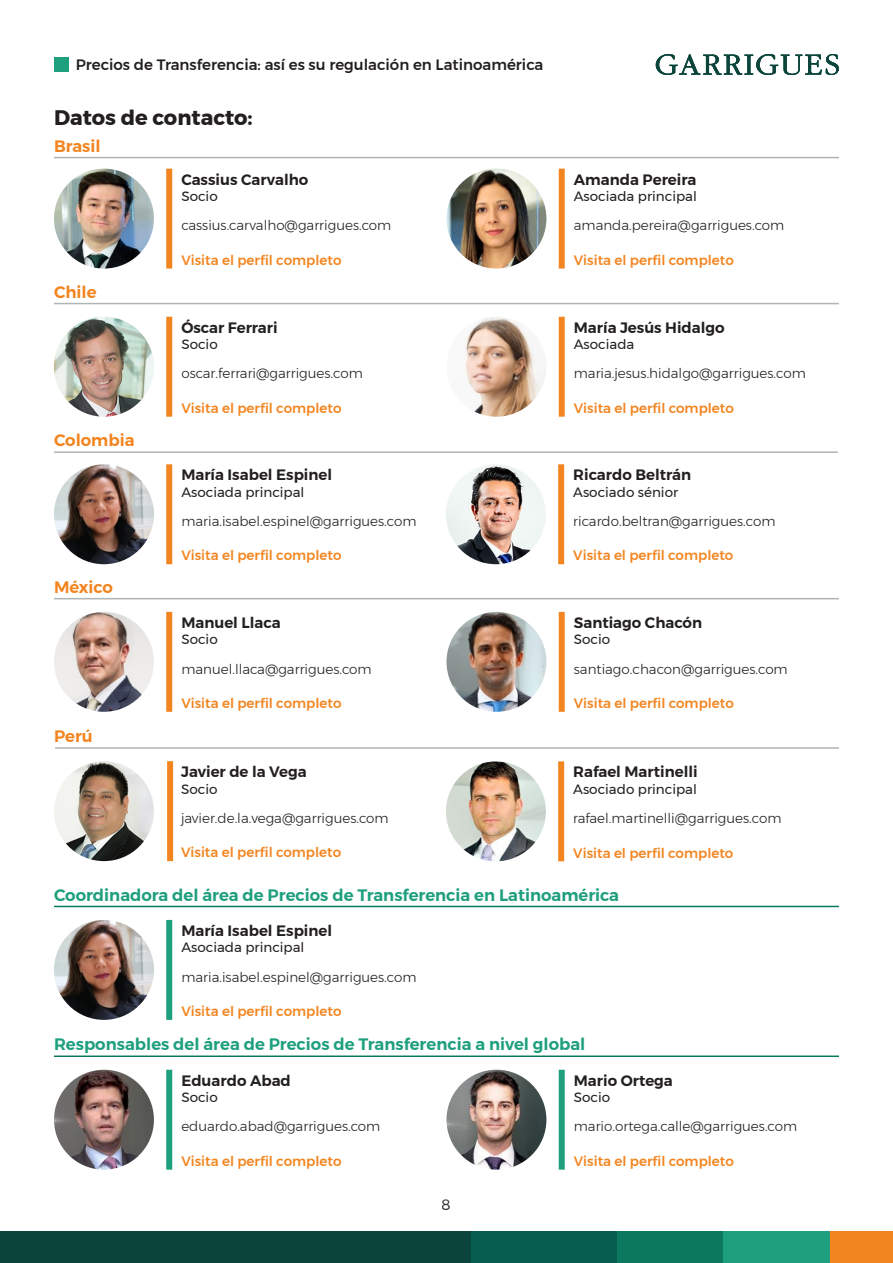
<style>
.page{position:relative;width:893px;height:1263px;background:#fff}
.page>*{position:absolute;margin:0;border:0;box-sizing:border-box;transform-origin:0 0}
.t1{font:700 21px "Montserrat";color:#231f20}
.t2{font:600 16.5px "Montserrat";color:#1e9f7e}
.t3{font:600 16.5px "Montserrat";color:#f38520}
.t4{font:600 15px "Montserrat";color:#231f20}
.t5{font:500 15px "Montserrat";color:#231f20}
.t6{font:15px "Montserrat";color:#231f20}
.t7{font:300 13.5px "Montserrat";color:#231f20}
.t8{font:500 13.5px "Montserrat";color:#f38520}
.t9{font:13.5px "Montserrat";color:#231f20}
</style>
<div class="page">
<svg style="left:656px;top:54px;width:183px;height:21px"></svg>
<div style="left:54px;top:57px;width:15px;height:15px;background:#1e9f7e"></div>
<div style="left:0;top:1231px;width:471px;height:32px;background:#0a443a"></div>
<div style="left:471px;top:1231px;width:146px;height:32px;background:#075e4e"></div>
<div style="left:617px;top:1231px;width:109px;height:32px;background:#0c785e"></div>
<div style="left:723px;top:1231px;width:110px;height:32px;background:#1e9f7e"></div>
<div style="left:831px;top:1231px;width:62px;height:32px;background:#f38520"></div>
<hr style="left:54px;top:451px;width:784px;height:2px;background:#afb4b4">
<img style="left:54px;top:464px;width:100px;height:100px;border-radius:50px">
<img style="left:446px;top:464px;width:100px;height:100px;border-radius:50px">
<img style="left:446px;top:761px;width:100px;height:100px;border-radius:50px">
<img style="left:54px;top:920px;width:100px;height:100px;border-radius:50px">
<img style="left:54px;top:1070px;width:100px;height:100px;border-radius:50px">
<img style="left:446px;top:1070px;width:100px;height:100px;border-radius:50px">
<div style="left:166px;top:464px;width:6px;height:100px;background:#f38520"></div>
<div style="left:558px;top:464px;width:6px;height:100px;background:#f38520"></div>
<div style="left:558px;top:761px;width:6px;height:100px;background:#f38520"></div>
<div style="left:166px;top:920px;width:6px;height:100px;background:#1e9f7e"></div>
<div style="left:166px;top:1070px;width:6px;height:100px;background:#1e9f7e"></div>
<div style="left:559px;top:1070px;width:6px;height:100px;background:#1e9f7e"></div>
<hr style="left:55px;top:747px;width:784px;height:2px;background:#afb4b4">
<img style="left:54px;top:761px;width:100px;height:100px;border-radius:50px">
<div style="left:167px;top:761px;width:6px;height:100px;background:#f38520"></div>
<hr style="left:54px;top:303px;width:785px;height:1px;background:#afb4b4">
<img style="left:54px;top:317px;width:100px;height:100px;border-radius:50px">
<img style="left:446px;top:317px;width:100px;height:100px;border-radius:50px">
<div style="left:166px;top:317px;width:6px;height:100px;background:#f38520"></div>
<div style="left:559px;top:317px;width:6px;height:100px;background:#f38520"></div>
<hr style="left:54px;top:157px;width:785px;height:1px;background:#afb4b4">
<hr style="left:54px;top:906px;width:785px;height:1px;background:#0c785e">
<hr style="left:54px;top:1055px;width:785px;height:2px;background:#0c785e">
<img style="left:54px;top:169px;width:100px;height:100px;border-radius:50px">
<img style="left:446px;top:169px;width:100px;height:100px;border-radius:50px">
<div style="left:166px;top:169px;width:6px;height:100px;background:#f38520"></div>
<div style="left:559px;top:169px;width:6px;height:100px;background:#f38520"></div>
<hr style="left:54px;top:598px;width:785px;height:1px;background:#afb4b4">
<img style="left:54px;top:612px;width:100px;height:100px;border-radius:50px">
<img style="left:446px;top:612px;width:100px;height:100px;border-radius:50px">
<div style="left:166px;top:612px;width:6px;height:100px;background:#f38520"></div>
<div style="left:559px;top:612px;width:6px;height:100px;background:#f38520"></div>
<hr style="left:892px;top:1231px;width:1px;height:32px;background:#0a443a">
<p class="t5" style="left:76px;top:53px;width:469px">Precios de Transferencia: así es su regulación en Latinoamérica</p>
<p class="t1" style="left:54px;top:100px;width:200px">Datos de contacto:</p>
<p class="t3" style="left:54px;top:133px;width:48px">Brasil</p>
<p class="t3" style="left:54px;top:279px;width:44px">Chile</p>
<p class="t3" style="left:54px;top:427px;width:82px">Colombia</p>
<p class="t3" style="left:54px;top:574px;width:61px">México</p>
<p class="t3" style="left:54px;top:723px;width:40px">Perú</p>
<p class="t4" style="left:181px;top:167px;width:128px">Cassius Carvalho</p>
<p class="t9" style="left:181px;top:186px;width:38px">Socio</p>
<p class="t7" style="left:181px;top:215px;width:211px">cassius.carvalho@garrigues.com</p>
<p class="t8" style="left:181px;top:249px;width:162px">Visita el perfil completo</p>
<p class="t4" style="left:181px;top:315px;width:98px">Óscar Ferrari</p>
<p class="t9" style="left:181px;top:334px;width:38px">Socio</p>
<p class="t7" style="left:181px;top:363px;width:183px">oscar.ferrari@garrigues.com</p>
<p class="t8" style="left:181px;top:398px;width:162px">Visita el perfil completo</p>
<p class="t4" style="left:181px;top:463px;width:152px">María Isabel Espinel</p>
<p class="t9" style="left:181px;top:482px;width:125px">Asociada principal</p>
<p class="t7" style="left:181px;top:511px;width:237px">maria.isabel.espinel@garrigues.com</p>
<p class="t8" style="left:181px;top:545px;width:162px">Visita el perfil completo</p>
<p class="t4" style="left:181px;top:611px;width:101px">Manuel Llaca</p>
<p class="t9" style="left:181px;top:629px;width:38px">Socio</p>
<p class="t7" style="left:181px;top:659px;width:192px">manuel.llaca@garrigues.com</p>
<p class="t8" style="left:181px;top:693px;width:162px">Visita el perfil completo</p>
<p class="t4" style="left:181px;top:760px;width:127px">Javier de la Vega</p>
<p class="t9" style="left:181px;top:778px;width:38px">Socio</p>
<p class="t7" style="left:181px;top:808px;width:209px">javier.de.la.vega@garrigues.com</p>
<p class="t8" style="left:181px;top:842px;width:162px">Visita el perfil completo</p>
<p class="t4" style="left:574px;top:167px;width:124px">Amanda Pereira</p>
<p class="t9" style="left:574px;top:186px;width:125px">Asociada principal</p>
<p class="t7" style="left:574px;top:215px;width:212px">amanda.pereira@garrigues.com</p>
<p class="t8" style="left:574px;top:249px;width:162px">Visita el perfil completo</p>
<p class="t4" style="left:574px;top:315px;width:152px">María Jesús Hidalgo</p>
<p class="t9" style="left:574px;top:334px;width:62px">Asociada</p>
<p class="t7" style="left:574px;top:363px;width:234px">maria.jesus.hidalgo@garrigues.com</p>
<p class="t8" style="left:574px;top:398px;width:162px">Visita el perfil completo</p>
<p class="t4" style="left:573px;top:463px;width:119px">Ricardo Beltrán</p>
<p class="t9" style="left:573px;top:482px;width:106px">Asociado sénior</p>
<p class="t7" style="left:573px;top:511px;width:204px">ricardo.beltran@garrigues.com</p>
<p class="t8" style="left:573px;top:545px;width:162px">Visita el perfil completo</p>
<p class="t4" style="left:574px;top:611px;width:130px">Santiago Chacón</p>
<p class="t9" style="left:574px;top:629px;width:38px">Socio</p>
<p class="t7" style="left:574px;top:659px;width:215px">santiago.chacon@garrigues.com</p>
<p class="t8" style="left:574px;top:693px;width:162px">Visita el perfil completo</p>
<p class="t4" style="left:573px;top:760px;width:126px">Rafael Martinelli</p>
<p class="t9" style="left:573px;top:779px;width:125px">Asociado principal</p>
<p class="t7" style="left:573px;top:808px;width:210px">rafael.martinelli@garrigues.com</p>
<p class="t8" style="left:573px;top:842px;width:162px">Visita el perfil completo</p>
<p class="t2" style="left:54px;top:881px;width:567px">Coordinadora del área de Precios de Transferencia en Latinoamérica</p>
<p class="t4" style="left:181px;top:919px;width:152px">María Isabel Espinel</p>
<p class="t9" style="left:181px;top:937px;width:125px">Asociada principal</p>
<p class="t7" style="left:181px;top:967px;width:237px">maria.isabel.espinel@garrigues.com</p>
<p class="t8" style="left:181px;top:1001px;width:162px">Visita el perfil completo</p>
<p class="t2" style="left:54px;top:1031px;width:533px">Responsables del área de Precios de Transferencia a nivel global</p>
<p class="t4" style="left:181px;top:1068px;width:111px">Eduardo Abad</p>
<p class="t9" style="left:181px;top:1087px;width:38px">Socio</p>
<p class="t7" style="left:181px;top:1116px;width:201px">eduardo.abad@garrigues.com</p>
<p class="t8" style="left:181px;top:1150px;width:162px">Visita el perfil completo</p>
<p class="t6" style="left:442px;top:1193px;width:11px">8</p>
<p class="t4" style="left:574px;top:1068px;width:101px">Mario Ortega</p>
<p class="t9" style="left:574px;top:1087px;width:38px">Socio</p>
<p class="t7" style="left:574px;top:1116px;width:225px">mario.ortega.calle@garrigues.com</p>
<p class="t8" style="left:574px;top:1150px;width:162px">Visita el perfil completo</p>
</div>
